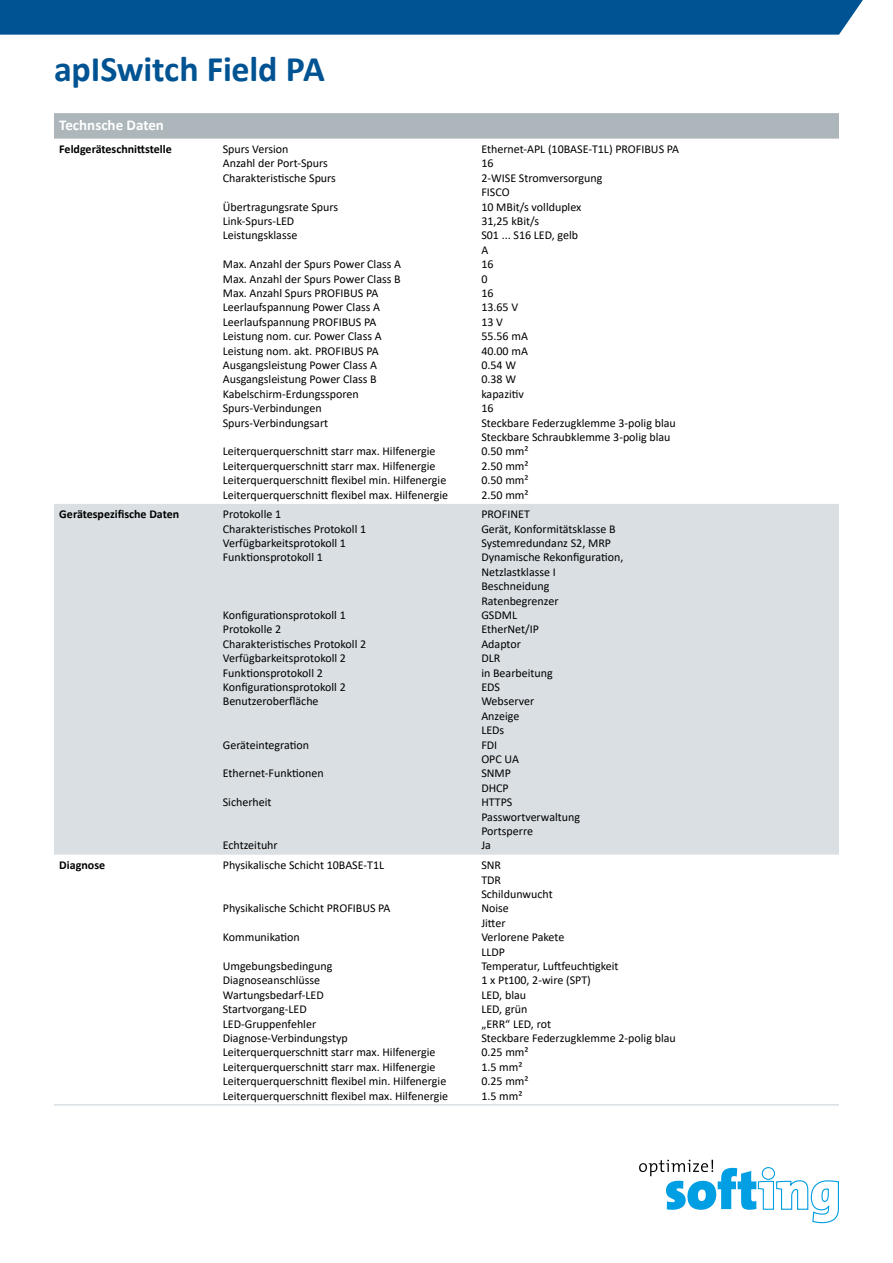
<style>
.page{position:relative;width:893px;height:1263px;background:#fff}
.page>*{position:absolute;margin:0;border:0;box-sizing:border-box;transform-origin:0 0}
.t1{font:700 36px "Calibri";letter-spacing:-.005em;color:#005392}
.t2{font:700 15px "Calibri";color:#fff}
.t3{font:12px/14.4px "Calibri";color:#000}
.t4{font:700 12px "Calibri";color:#000}
</style>
<div class="page">
<div style="left:0;top:0;width:863px;height:35px;background:#005392"></div>
<svg style="left:639px;top:1160px;width:200px;height:63px"></svg>
<svg style="left:54px;top:113px;width:785px;height:26px"></svg>
<div style="left:54px;top:504px;width:785px;height:351px;background:#dadfe3"></div>
<hr style="left:54px;top:1104px;width:169px;height:1px;background:#dadfe3">
<hr style="left:223px;top:1104px;width:258px;height:1px;background:#dadfe3">
<hr style="left:481px;top:1104px;width:358px;height:1px;background:#dadfe3">
<h1 class="t1" style="left:54px;top:44px;width:273px">apISwitch Field PA</h1>
<p class="t2" style="left:59px;top:114px;width:106px">Technsche Daten</p>
<p class="t4" style="left:59px;top:140px;width:114px">Feldgeräteschnittstelle</p>
<p class="t3" style="left:223px;top:141px;width:115px">Spurs Version<br>Anzahl der Port-Spurs<br>Charakteristische Spurs</p>
<p class="t3" style="left:223px;top:199px;width:117px">Übertragungsrate Spurs<br>Link-Spurs-LED<br>Leistungsklasse</p>
<p class="t3" style="left:223px;top:257px;width:180px">Max. Anzahl der Spurs Power Class A<br>Max. Anzahl der Spurs Power Class B<br>Max. Anzahl Spurs PROFIBUS PA<br>Leerlaufspannung Power Class A<br>Leerlaufspannung PROFIBUS PA<br>Leistung nom. cur. Power Class A<br>Leistung nom. akt. PROFIBUS PA<br>Ausgangsleistung Power Class A<br>Ausgangsleistung Power Class B<br>Kabelschirm-Erdungssporen<br>Spurs-Verbindungen<br>Spurs-Verbindungsart</p>
<p class="t3" style="left:223px;top:444px;width:227px">Leiterquerquerschnitt starr max. Hilfenergie Leiterquerquerschnitt starr max. Hilfenergie Leiterquerquerschnitt flexibel min. Hilfenergie Leiterquerquerschnitt flexibel max. Hilfenergie</p>
<p class="t4" style="left:59px;top:506px;width:121px">Gerätespezifische Daten</p>
<p class="t3" style="left:223px;top:507px;width:145px">Protokolle 1<br>Charakteristisches Protokoll 1<br>Verfügbarkeitsprotokoll 1<br>Funktionsprotokoll 1</p>
<p class="t3" style="left:223px;top:607px;width:145px">Konfigurationsprotokoll 1<br>Protokolle 2<br>Charakteristisches Protokoll 2<br>Verfügbarkeitsprotokoll 2<br>Funktionsprotokoll 2<br>Konfigurationsprotokoll 2<br>Benutzeroberfläche</p>
<p class="t3" style="left:223px;top:737px;width:88px">Geräteintegration</p>
<p class="t3" style="left:223px;top:766px;width:102px">Ethernet-Funktionen</p>
<p class="t3" style="left:223px;top:795px;width:50px">Sicherheit</p>
<p class="t3" style="left:223px;top:838px;width:56px">Echtzeituhr</p>
<p class="t4" style="left:59px;top:857px;width:47px">Diagnose</p>
<p class="t3" style="left:223px;top:858px;width:163px">Physikalische Schicht 10BASE-T1L</p>
<p class="t3" style="left:223px;top:901px;width:169px">Physikalische Schicht PROFIBUS PA</p>
<p class="t3" style="left:223px;top:930px;width:79px">Kommunikation</p>
<p class="t3" style="left:223px;top:958px;width:227px">Umgebungsbedingung<br>Diagnoseanschlüsse<br>Wartungsbedarf-LED<br>Startvorgang-LED<br>LED-Gruppenfehler<br>Diagnose-Verbindungstyp Leiterquerquerschnitt starr max. Hilfenergie Leiterquerquerschnitt starr max. Hilfenergie Leiterquerquerschnitt flexibel min. Hilfenergie Leiterquerquerschnitt flexibel max. Hilfenergie</p>
<p class="t3" style="left:481px;top:141px;width:199px">Ethernet-APL (10BASE-T1L) PROFIBUS PA<br>16<br>2-WISE Stromversorgung<br>FISCO<br>10 MBit/s vollduplex<br>31,25 kBit/s<br>S01 ... S16 LED, gelb<br>A<br>16<br>0<br>16<br>13.65 V<br>13 V<br>55.56 mA<br>40.00 mA<br>0.54 W<br>0.38 W<br>kapazitiv<br>16<br>Steckbare Federzugklemme 3-polig blau<br>Steckbare Schraubklemme 3-polig blau<br>0.50 mm²<br>2.50 mm²<br>0.50 mm²<br>2.50 mm²</p>
<p class="t3" style="left:481px;top:507px;width:144px">PROFINET<br>Gerät, Konformitätsklasse B<br>Systemredundanz S2, MRP<br>Dynamische Rekonfiguration,<br>Netzlastklasse I<br>Beschneidung<br>Ratenbegrenzer<br>GSDML<br>EtherNet/IP<br>Adaptor<br>DLR<br>in Bearbeitung<br>EDS<br>Webserver<br>Anzeige<br>LEDs<br>FDI<br>OPC UA<br>SNMP<br>DHCP<br>HTTPS<br>Passwortverwaltung<br>Portsperre<br>Ja</p>
<p class="t3" style="left:481px;top:858px;width:196px">SNR<br>TDR<br>Schildunwucht<br>Noise<br>Jitter<br>Verlorene Pakete<br>LLDP<br>Temperatur, Luftfeuchtigkeit<br>1 x Pt100, 2-wire (SPT)<br>LED, blau<br>LED, grün<br>„ERR“ LED, rot<br>Steckbare Federzugklemme 2-polig blau<br>0.25 mm²<br>1.5 mm²<br>0.25 mm²<br>1.5 mm²</p>
</div>
